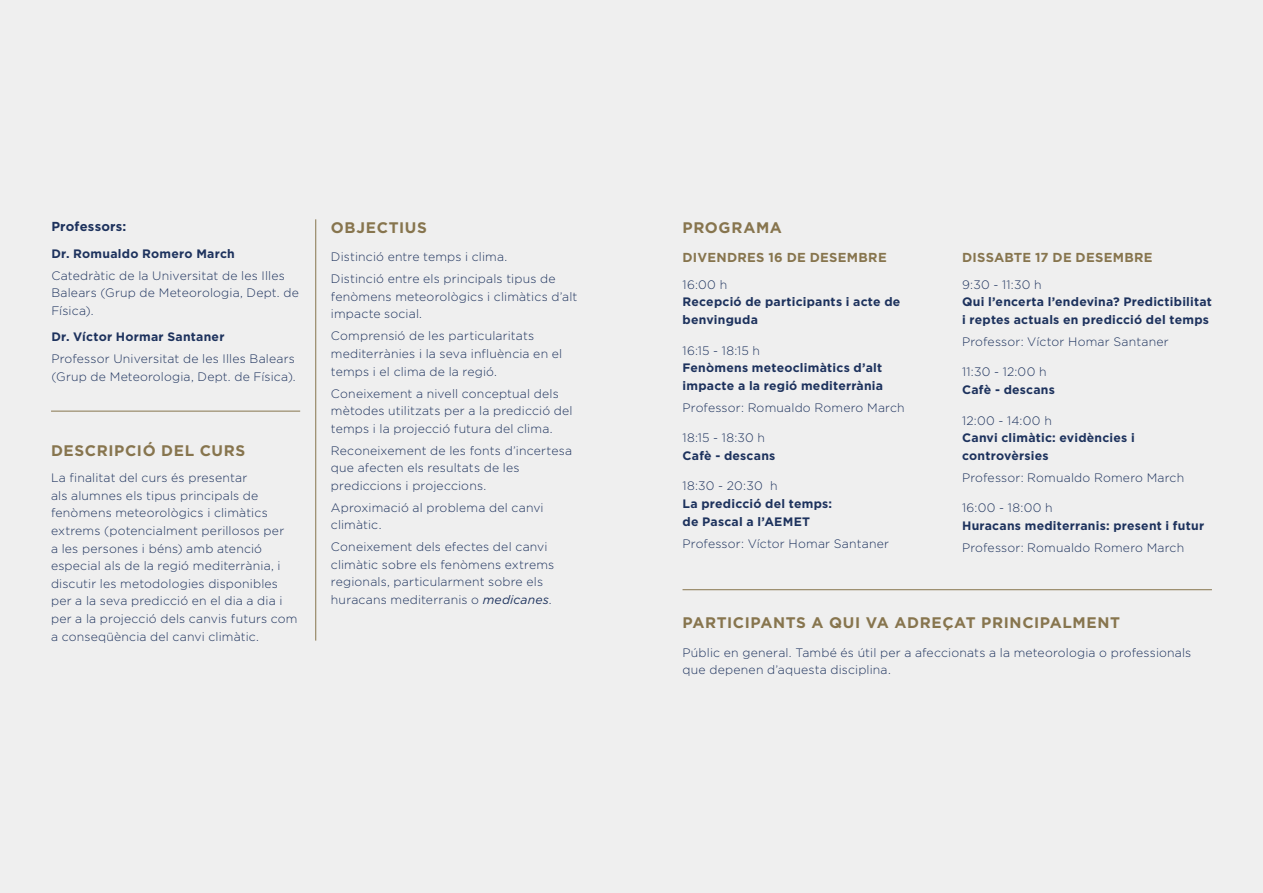
<style>
.page{position:relative;width:1263px;height:893px;background:#efefef}
.page>*{position:absolute;margin:0;border:0;box-sizing:border-box;transform-origin:0 0}
.t1{font:700 15.3px "Gotham";letter-spacing:.04em;color:#87754e}
.t2{font:700 13.05px "Gotham";color:#87754e}
.t3{font:700 13.05px "Gotham";letter-spacing:.015em;color:#1d325d}
.t4{font:300 12.3px/17.5px "Gotham";letter-spacing:.015em;color:#1d325d}
.t5{font:700 12.3px/17.5px "Gotham";letter-spacing:.02em;color:#1d325d}
.s1{font-weight:400;font-style:italic}
</style>
<div class="page">
<hr style="left:315px;top:219px;width:1px;height:422px;background:#87754e">
<hr style="left:51px;top:411px;width:249px;height:1px;background:#87754e">
<hr style="left:682px;top:589px;width:530px;height:1px;background:#87754e">
<p class="t3" style="left:51px;top:219px;width:77px">Professors:</p>
<p class="t1" style="left:682px;top:219px;width:63px">PROGRAMA</p>
<p class="t5" style="left:51px;top:244px;width:185px">Dr. Romualdo Romero March</p>
<p class="t4" style="left:51px;top:266px;width:249px">Catedràtic de la Universitat de les Illes<br>Balears (Grup de Meteorologia, Dept. de<br>Física).</p>
<p class="t5" style="left:51px;top:328px;width:175px">Dr. Víctor Hormar Santaner</p>
<p class="t4" style="left:51px;top:350px;width:246px">Professor Universitat de les Illes Balears (Grup de Meteorologia, Dept. de Física).</p>
<p class="t1" style="left:331px;top:219px;width:98px">Objectius</p>
<p class="t4" style="left:331px;top:246px;width:226px;line-height:21.9px">Distinció entre temps i clima.<br>Distinció entre els principals tipus de</p>
<p class="t4" style="left:331px;top:288px;width:248px">fenòmens meteorològics i climàtics d’alt impacte social.</p>
<p class="t4" style="left:331px;top:327px;width:233px">Comprensió de les particularitats mediterrànies i la seva influència en el temps i el clima de la regió.</p>
<p class="t4" style="left:331px;top:384px;width:243px">Coneixement a nivell conceptual dels mètodes utilitzats per a la predicció del temps i la projecció futura del clima.</p>
<p class="t4" style="left:331px;top:441px;width:243px">Reconeixement de les fonts d’incertesa que afecten els resultats de les prediccions i projeccions.</p>
<p class="t4" style="left:331px;top:498px;width:214px">Aproximació al problema del canvi climàtic.</p>
<p class="t4" style="left:331px;top:538px;width:225px">Coneixement dels efectes del canvi climàtic sobre els fenòmens extrems regionals, particularment sobre els huracans mediterranis o <span class="s1">medicanes</span>.</p>
<p class="t2" style="left:682px;top:250px;width:10px">DIVENDRES</p>
<p class="t2" style="left:768px;top:250px;width:52px">16 DE DESEMBRE</p>
<p class="t4" style="left:682px;top:275px;width:46px">16:00 h</p>
<p class="t5" style="left:682px;top:293px;width:219px">Recepció de participants i acte de benvinguda</p>
<p class="t4" style="left:682px;top:341px;width:79px">16:15 - 18:15 h</p>
<p class="t5" style="left:682px;top:359px;width:202px">Fenòmens meteoclimàtics d’alt impacte a la regió mediterrània</p>
<p class="t4" style="left:682px;top:398px;width:224px">Professor: Romualdo Romero March</p>
<p class="t4" style="left:682px;top:429px;width:84px">18:15 - 18:30 h</p>
<p class="t5" style="left:682px;top:446px;width:94px">Cafè - descans</p>
<p class="t4" style="left:682px;top:477px;width:97px">18:30 - 20:30 h</p>
<p class="t5" style="left:682px;top:495px;width:151px">La predicció del temps: de Pascal a l’AEMET</p>
<p class="t4" style="left:682px;top:534px;width:208px">Professor: Víctor Homar Santaner</p>
<p class="t2" style="left:962px;top:250px;width:10px">DISSABTE</p>
<p class="t2" style="left:1035px;top:250px;width:51px">17 DE DESEMBRE</p>
<p class="t4" style="left:962px;top:275px;width:81px">9:30 - 11:30 h</p>
<p class="t5" style="left:962px;top:293px;width:251px">Qui l’encerta l’endevina? Predictibilitat i reptes actuals en predicció del temps</p>
<p class="t4" style="left:962px;top:333px;width:208px">Professor: Víctor Homar Santaner</p>
<p class="t4" style="left:962px;top:363px;width:86px">11:30 - 12:00 h</p>
<p class="t5" style="left:962px;top:381px;width:94px">Cafè - descans</p>
<p class="t4" style="left:962px;top:411px;width:91px">12:00 - 14:00 h</p>
<p class="t5" style="left:962px;top:429px;width:174px">Canvi climàtic: evidències i controvèrsies</p>
<p class="t4" style="left:962px;top:468px;width:224px">Professor: Romualdo Romero March</p>
<p class="t4" style="left:962px;top:499px;width:92px">16:00 - 18:00 h</p>
<p class="t5" style="left:962px;top:517px;width:244px">H uracans mediterranis: present i futur</p>
<p class="t4" style="left:962px;top:539px;width:224px">Professor: Romualdo Romero March</p>
<p class="t1" style="left:51px;top:441px;width:196px">Descripció del curs</p>
<p class="t4" style="left:51px;top:469px;width:248px">La finalitat del curs és presentar<br>als alumnes els tipus principals de fenòmens meteorològics i climàtics extrems (potencialment perillosos per<br>a les persones i béns) amb atenció especial als de la regió mediterrània, i discutir les metodologies disponibles per a la seva predicció en el dia a dia i per a la projecció dels canvis futurs com a conseqüència del canvi climàtic.</p>
<p class="t1" style="left:682px;top:614px;width:439px">Participants a qui va adreçat principalment</p>
<p class="t4" style="left:682px;top:643px;width:510px">Públic en general. També és útil per a afeccionats a la meteorologia o professionals que depenen d’aquesta disciplina.</p>
</div>
